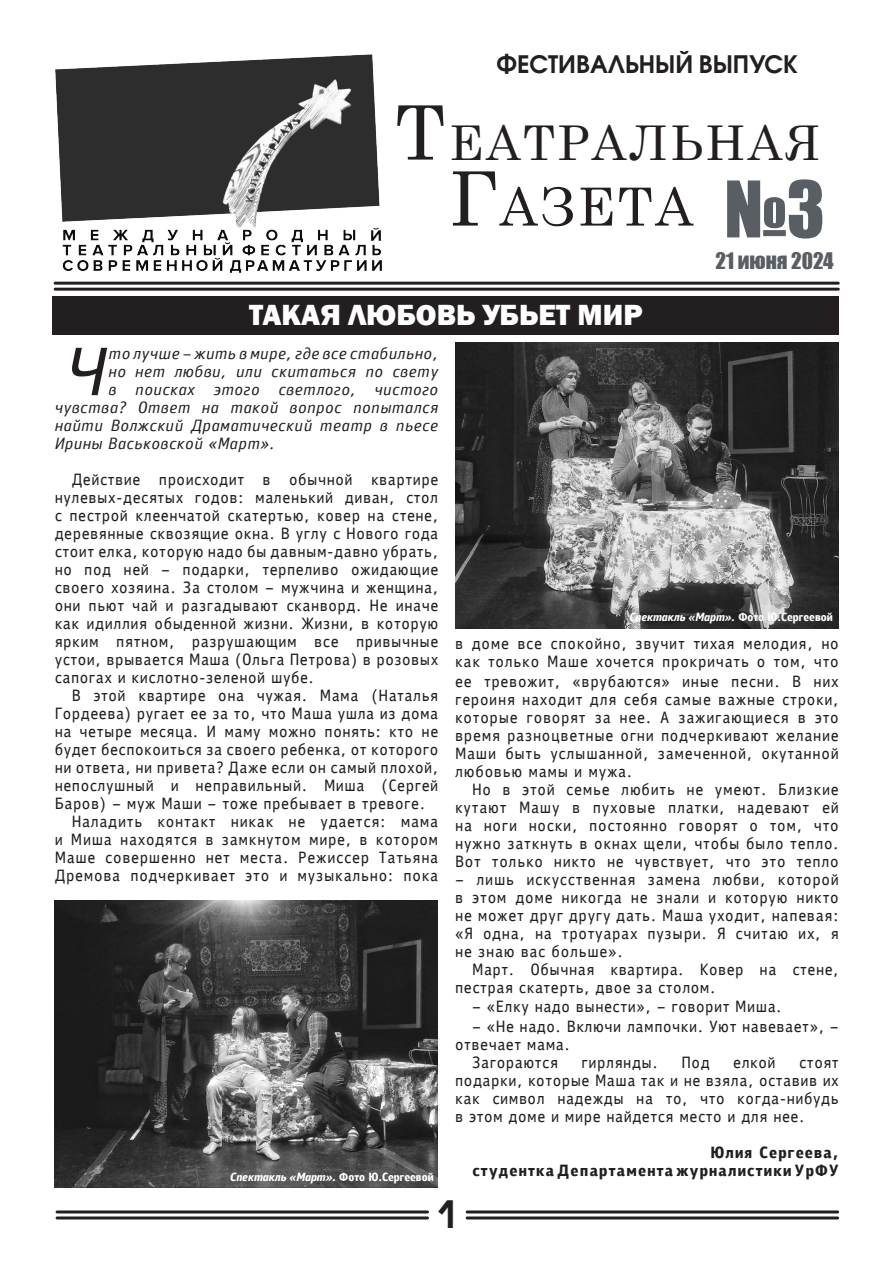
<style>
.page{position:relative;width:893px;height:1263px;background:#fff}
.page>*{position:absolute;margin:0;border:0;box-sizing:border-box;transform-origin:0 0}
.t1{font:72px "Impact";color:#585e63}
.t2{font:52.5px "Century";letter-spacing:.05em;color:#231f20}
.t3{font:48px "Century";letter-spacing:.05em;color:#231f20}
.t4{font:700 37.5px "Avant Garde Gothic C";color:#231f20}
.t5{font:800 30px "Franklin Gothic";color:#fff}
.t6{font:700 24px "Avant Garde Gothic C";color:#231f20}
.t7{font:21px "Impact";color:#585e63}
.s1{font-size:75px}
</style>
<div class="page">
<img style="left:55px;top:54px;width:327px;height:218px">
<hr style="left:57px;top:1210px;width:370px;height:3px;background:#231f20">
<hr style="left:57px;top:1216px;width:370px;height:3px;background:#231f20">
<hr style="left:467px;top:1210px;width:371px;height:3px;background:#231f20">
<hr style="left:467px;top:1216px;width:371px;height:3px;background:#231f20">
<hr style="left:55px;top:282px;width:783px;height:3px;background:#231f20">
<hr style="left:55px;top:288px;width:783px;height:3px;background:#231f20">
<div style="left:53px;top:296px;width:786px;height:39px;background:#231f20"></div>
<img style="left:54px;top:900px;width:383px;height:287px">
<img style="left:455px;top:342px;width:383px;height:286px">
<svg style="left:630px;top:613px;width:202px;height:11px;background:#414141"></svg>
<svg style="left:231px;top:1173px;width:202px;height:11px;background:#555"></svg>
<p class="t6" style="left:496px;top:49px;width:303px">ФЕСТИВАЛЬНЫЙ ВЫПУСК</p>
<p class="t3" style="left:395px;top:102px;width:427px"><span class="s1">Т</span>ЕАТРАЛЬНАЯ</p>
<p class="t2" style="left:449px;top:162px;width:245px"><span class="s1">Г</span>АЗЕТА</p>
<p class="t7" style="left:715px;top:245px;width:120px">21 июня 2024</p>
<p class="t1" style="left:724px;top:153px;width:102px">№3</p>
<p class="t5" style="left:249px;top:295px;width:395px">ТАКАЯ ЛЮБОВЬ УБЬЕТ МИР</p>
<p class="t4" style="left:437px;top:1191px;width:22px">1</p>
</div>
